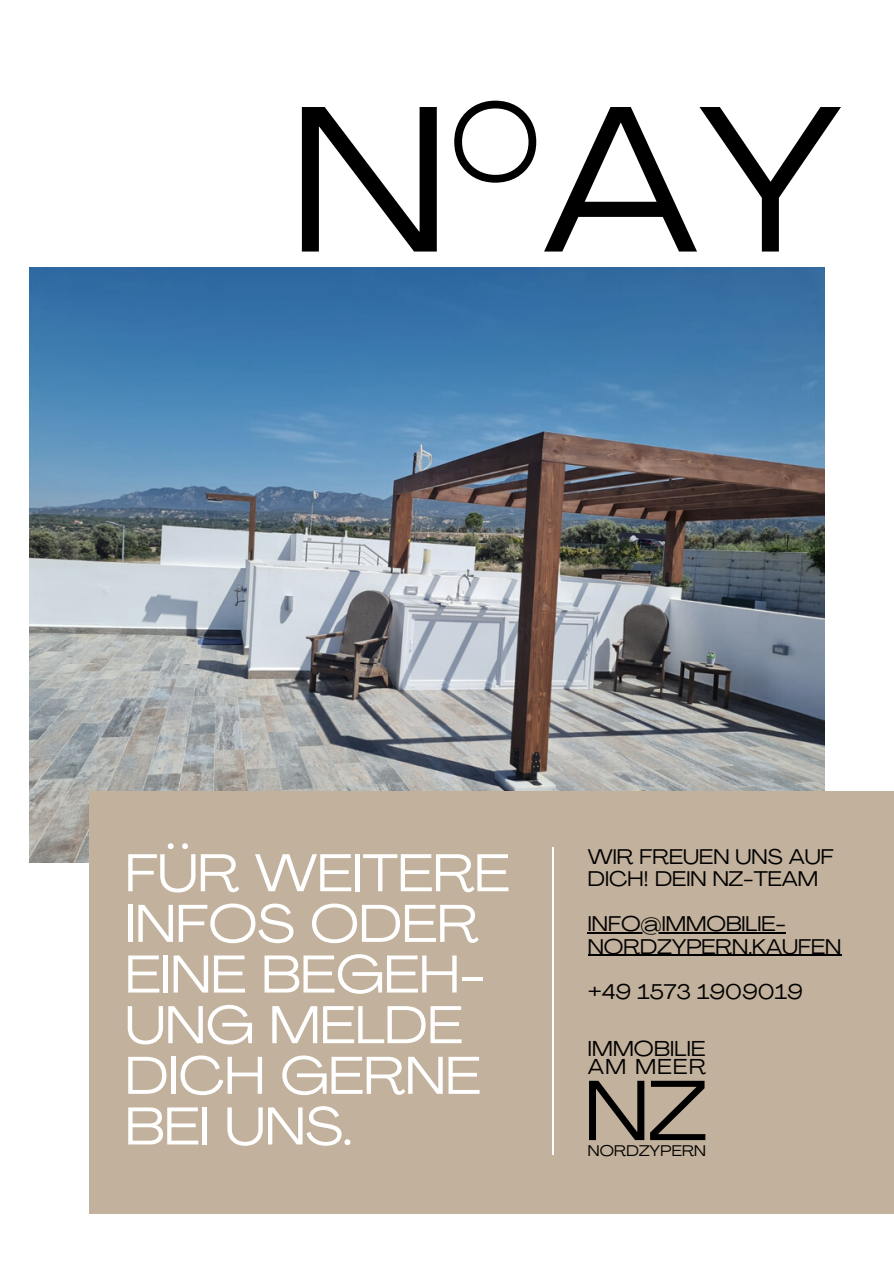
<style>
.page{position:relative;width:894px;height:1264px;background:#fff}
.page>*{position:absolute;margin:0;border:0;box-sizing:border-box;transform-origin:0 0}
.t1{font:expanded 204.9px "Agrandir";color:#000}
.t2{font:expanded 84px "Agrandir";color:#000}
.t3{font:expanded 52.5px "Agrandir";color:#fff}
.t4{font:expanded 21.3px "Agrandir";letter-spacing:.01em;color:#000}
.t5{font:expanded 21px/22.5px "Agrandir";color:#000}
.t6{font:expanded 15.3px "Agrandir";letter-spacing:.01em;color:#000}
</style>
<div class="page">
<img style="left:30px;top:267px;width:794px;height:595px">
<div style="left:89px;top:791px;width:804px;height:422px;background:#c2b19c"></div>
<hr style="left:552px;top:847px;width:2px;height:307px;background:#fff">
<hr style="left:587px;top:932px;width:198px;height:1px;background:#000">
<hr style="left:587px;top:954px;width:254px;height:1px;background:#000">
<p class="t1" style="left:290px;top:98px;width:552px">N°AY</p>
<p class="t3" style="left:125px;top:851px;width:386px">FÜR WEITERE</p>
<p class="t3" style="left:125px;top:902px;width:355px">INFOS ODER</p>
<p class="t3" style="left:125px;top:953px;width:362px">EINE BEGEH-</p>
<p class="t3" style="left:125px;top:1003px;width:339px">UNG MELDE</p>
<p class="t3" style="left:125px;top:1054px;width:357px">DICH GERNE</p>
<p class="t3" style="left:125px;top:1105px;width:228px">BEI UNS.</p>
<p class="t5" style="left:587px;top:847px;width:247px">WIR FREUEN UNS AUF<br>DICH! DEIN NZ-TEAM</p>
<p class="t5" style="left:587px;top:914px;width:200px">INFO@IMMOBILIE-</p>
<p class="t5" style="left:587px;top:937px;width:255px">NORDZYPERN.KAUFEN</p>
<p class="t5" style="left:587px;top:982px;width:216px">+49 1573 1909019</p>
<p class="t4" style="left:587px;top:1040px;width:119px">IMMOBILIE</p>
<p class="t4" style="left:587px;top:1058px;width:119px">AM MEER</p>
<p class="t2" style="left:584px;top:1077px;width:123px">NZ</p>
<p class="t6" style="left:587px;top:1144px;width:120px">NORDZYPERN</p>
</div>
